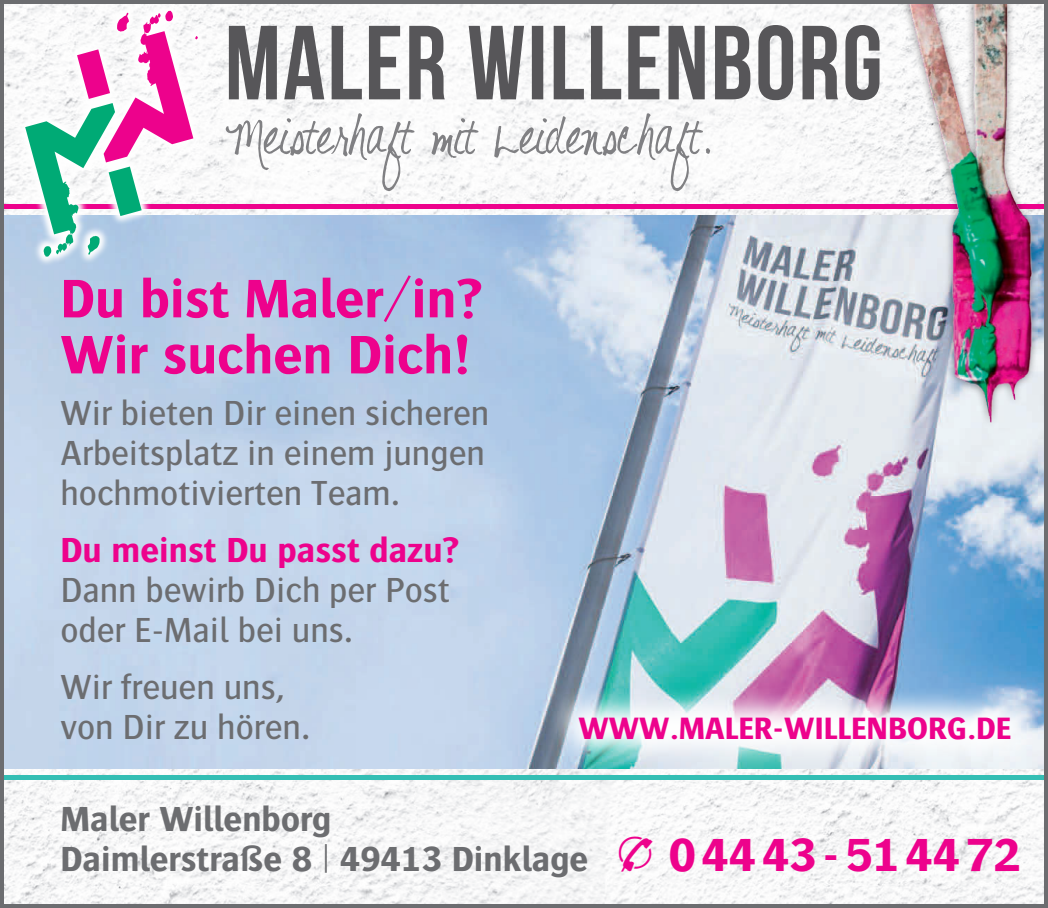
<style>
.page{position:relative;width:1048px;height:908px;background:#fff}
.page>*{position:absolute;margin:0;border:0;box-sizing:border-box;transform-origin:0 0}
.t1{font:700 56px/56px "Bosis";color:#ed028c}
.t2{font:700 48px "Bosis";color:#ed028c}
.t3{font:36px/40px "Bosis";color:#6c6d70}
.t4{font:700 36px/40px "Bosis";color:#6c6d70}
.t5{font:700 32px "Bosis";color:#ed028c}
.s1{font-weight:700;color:#ed028c}
</style>
<div class="page">
<img style="left:5px;top:5px;width:1038px;height:897px">
<img style="left:5px;top:215px;width:1038px;height:552px">
<div style="left:0;top:204px;width:1048px;height:5px;background:#ed028c"></div>
<div style="left:0;top:774px;width:1048px;height:5px;background:#34beb4"></div>
<svg style="left:210px;top:8px;width:13px;height:30px"></svg>
<svg style="left:229px;top:25px;width:650px;height:75px"></svg>
<svg style="left:226px;top:113px;width:484px;height:78px"></svg>
<div style="left:901px;top:0;width:137px;height:429px;background:#231f20;opacity:.5"></div>
<img style="left:904px;top:5px;width:137px;height:418px">
<svg style="left:15px;top:5px;width:193px;height:262px"></svg>
<svg style="left:25px;top:11px;width:178px;height:245px"></svg>
<div style="left:0;top:0;width:1048px;height:907px;border:4px solid #6c6d70"></div>
<svg style="left:543px;top:682px;width:493px;height:85px"></svg>
<svg style="left:619px;top:836px;width:33px;height:35px"></svg>
<p class="t1" style="left:60px;top:275px;width:423px">Du bist Maler/in?<br>Wir suchen Dich!</p>
<p class="t3" style="left:60px;top:392px;width:430px;text-align:justify">Wir bieten Dir einen sicheren Arbeitsplatz in einem jungen hochmotivierten Team.</p>
<p class="t3" style="left:60px;top:529px;width:400px"><span class="s1">Du meinst Du passt dazu?<br></span>Dann bewirb Dich per Post oder E-Mail bei uns.</p>
<p class="t3" style="left:60px;top:666px;width:251px">Wir freuen uns, von Dir zu hören.</p>
<p class="t5" style="left:578px;top:710px;width:434px">WWW.MALER-WILLENBORG.DE</p>
<p class="t4" style="left:60px;top:801px;width:529px">Maler Willenborg<br>Daimlerstraße 8 | 49413 Dinklage</p>
<p class="t2" style="left:669px;top:828px;width:353px">04443-514472</p>
</div>
